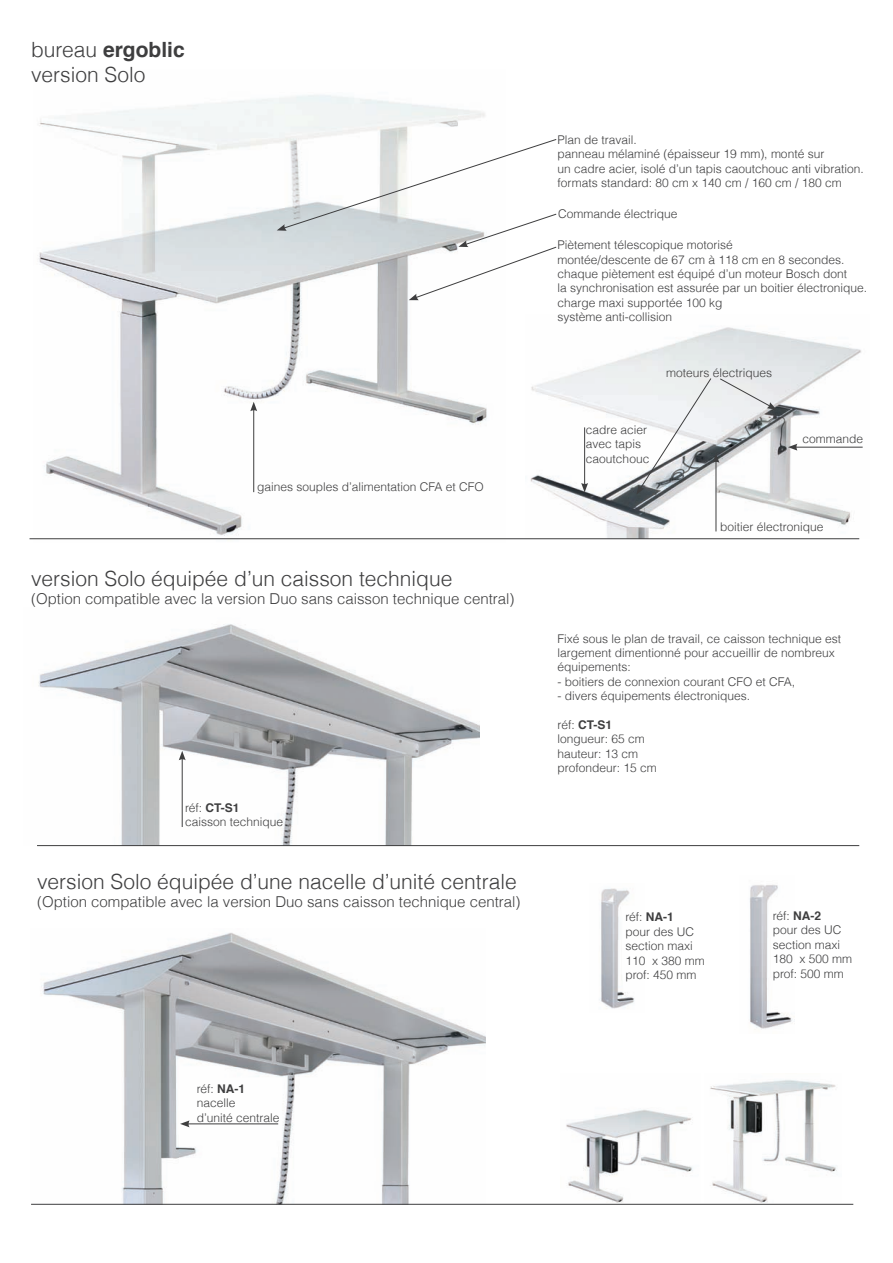
<style>
.page{position:relative;width:893px;height:1263px;background:#fff}
.page>*{position:absolute;margin:0;border:0;box-sizing:border-box;transform-origin:0 0}
.t1{font:300 21px/25.2px "Helvetica";color:#3e3e3f}
.t2{font:300 15px "Helvetica";color:#3e3e3f}
.t3{font:300 12px/14.4px "Helvetica";color:#3e3e3f}
.s1{font-weight:700}
</style>
<div class="page">
<img style="left:33px;top:95px;width:472px;height:445px">
<svg style="left:277px;top:138px;width:280px;height:162px"></svg>
<img style="left:38px;top:624px;width:442px;height:221px">
<hr style="left:182px;top:758px;width:1px;height:69px;background:#3e3e3f">
<svg style="left:179px;top:751px;width:7px;height:9px"></svg>
<hr style="left:253px;top:409px;width:1px;height:83px;background:#3e3e3f">
<svg style="left:250px;top:402px;width:7px;height:9px"></svg>
<img style="left:31px;top:933px;width:455px;height:271px">
<img style="left:710px;top:1080px;width:127px;height:122px">
<img style="left:566px;top:1109px;width:127px;height:93px">
<hr style="left:187px;top:1123px;width:91px;height:1px;background:#3e3e3f">
<svg style="left:180px;top:1120px;width:10px;height:7px"></svg>
<img style="left:530px;top:327px;width:333px;height:211px">
<hr style="left:716px;top:460px;width:1px;height:71px;background:#3e3e3f">
<svg style="left:636px;top:377px;width:141px;height:118px"></svg>
<hr style="left:795px;top:447px;width:68px;height:1px;background:#3e3e3f">
<svg style="left:788px;top:444px;width:9px;height:7px"></svg>
<hr style="left:584px;top:427px;width:1px;height:58px;background:#3e3e3f">
<svg style="left:581px;top:483px;width:7px;height:9px"></svg>
<img style="left:750px;top:884px;width:43px;height:145px">
<img style="left:599px;top:888px;width:36px;height:121px">
<hr style="left:37px;top:845px;width:822px;height:1px;background:#3e3e3f">
<hr style="left:30px;top:538px;width:829px;height:1px;background:#3e3e3f">
<hr style="left:31px;top:1204px;width:822px;height:1px;background:#3e3e3f">
<h1 class="t1" style="left:31px;top:37px;width:155px">bureau <span class="s1">ergoblic </span>version Solo</h1>
<p class="t3" style="left:257px;top:479px;width:228px">gaines souples d’alimentation CFA et CFO</p>
<h1 class="t1" style="left:31px;top:566px;width:423px">version Solo équipée d’un caisson technique</h1>
<p class="t2" style="left:31px;top:589px;width:485px">(Option compatible avec la version Duo sans caisson technique central)</p>
<p class="t3" style="left:185px;top:800px;width:100px">réf: <span class="s1">CT-S1 </span>caisson technique</p>
<h1 class="t1" style="left:37px;top:868px;width:481px">version Solo équipée d’une nacelle d’unité centrale</h1>
<p class="t2" style="left:37px;top:892px;width:485px">(Option compatible avec la version Duo sans caisson technique central)</p>
<p class="t3" style="left:558px;top:133px;width:308px">Plan de travail.<br>panneau mélaminé (épaisseur 19 mm), monté sur<br>un cadre acier, isolé d’un tapis caoutchouc anti vibration. formats standard: 80 cm x 140 cm / 160 cm / 180 cm</p>
<p class="t3" style="left:558px;top:206px;width:121px">Commande électrique</p>
<p class="t3" style="left:558px;top:238px;width:311px">Piètement télescopique motorisé<br>montée/descente de 67 cm à 118 cm en 8 secondes. chaque piètement est équipé d’un moteur Bosch dont<br>la synchronisation est assurée par un boitier électronique. charge maxi supportée 100 kg<br>système anti-collision</p>
<p class="t3" style="left:666px;top:365px;width:108px">moteurs électriques</p>
<p class="t3" style="left:586px;top:422px;width:65px">cadre acier avec tapis caoutchouc</p>
<p class="t3" style="left:802px;top:432px;width:62px">commande</p>
<p class="t3" style="left:720px;top:519px;width:105px">boitier électronique</p>
<p class="t3" style="left:558px;top:631px;width:285px">Fixé sous le plan de travail, ce caisson technique est largement dimentionné pour accueillir de nombreux équipements:</p>
<p class="t3" style="left:558px;top:674px;width:239px">- boitiers de connexion courant CFO et CFA,</p>
<p class="t3" style="left:558px;top:689px;width:194px">- divers équipements électroniques.</p>
<p class="t3" style="left:558px;top:717px;width:101px">réf: <span class="s1">CT-S1 </span>longueur: 65 cm hauteur: 13 cm profondeur: 15 cm</p>
<p class="t3" style="left:625px;top:910px;width:81px">réf: <span class="s1">NA-1<br></span>pour des UC section maxi<br>110 x 380 mm prof: 450 mm</p>
<p class="t3" style="left:773px;top:908px;width:81px">réf: <span class="s1">NA-2<br></span>pour des UC section maxi<br>180 x 500 mm prof: 500 mm</p>
<p class="t3" style="left:197px;top:1081px;width:84px">réf: <span class="s1">NA-1 </span>nacelle<br>d’unité centrale</p>
</div>
